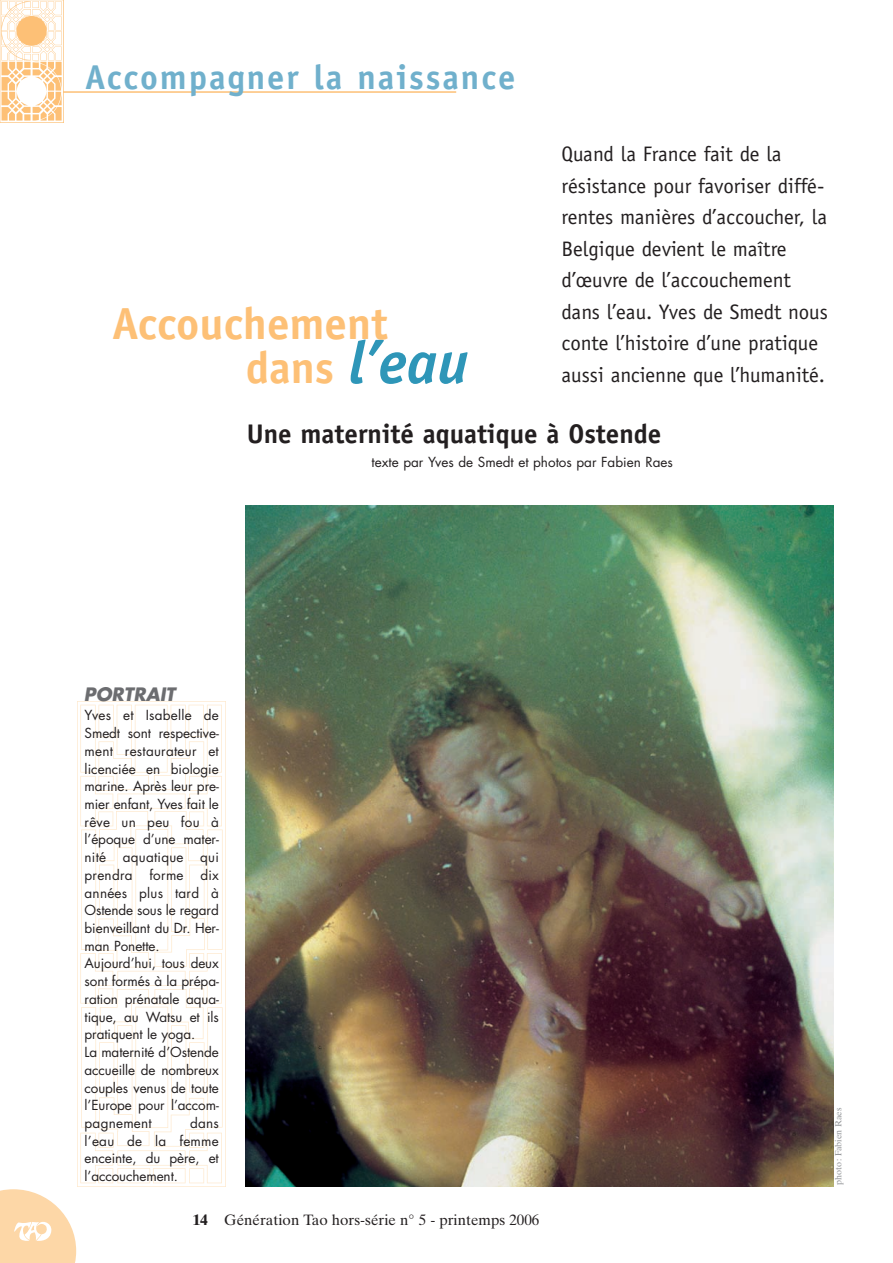
<style>
.page{position:relative;width:893px;height:1263px;background:#fff}
.page>*{position:absolute;margin:0;border:0;box-sizing:border-box;transform-origin:0 0}
.t1{font:italic 700 60px "Officina Sans";color:#2e96b8}
.t2{font:700 45px "Officina Sans";color:#fdc076}
.t3{font:700 34.5px "Officina Sans";letter-spacing:.055em;color:#70b0cc}
.t4{font:700 27px "Officina Sans";color:#231f20}
.t5{font:21px/31.5px "Officina Sans";color:#231f20}
.t6{font:italic 700 18px "Futura";color:#6c6d70}
.t7{font:15px "Times Ten";color:#231f20}
.t8{font:13.5px/17.7px "Futura";letter-spacing:-.005em;color:#231f20}
.t9{font:9px "Times Ten";color:#939598}
.s1{font-style:normal;font-size:45px;color:#fdc076}
.s2{font-weight:700}
</style>
<div class="page">
<img style="left:0;top:0;width:834px;height:1263px">
<p class="t3" style="left:85px;top:64px;width:432px">Accompagner la naissance</p>
<p class="t5" style="left:561px;top:140px;width:268px">Quand la France fait de la résistance pour favoriser diffé&shy;rentes manières d’accoucher, la<br>Belgique devient le maître d’œuvre de l’accouchement dans l’eau. Yves de Smedt nous conte l’histoire d’une pratique aussi ancienne que l’humanité.</p>
<p class="t2" style="left:112px;top:307px;width:277px">Accouchement</p>
<p class="t1" style="left:246px;top:339px;width:224px"><span class="s1">dans</span> l’eau</p>
<p class="t4" style="left:247px;top:423px;width:416px">Une maternité aquatique à Ostende</p>
<p class="t8" style="left:371px;top:454px;width:303px">texte par Yves de Smedt et photos par Fabien Raes</p>
<p class="t6" style="left:84px;top:686px;width:96px">PORTRAIT</p>
<p class="t8" style="left:85px;top:708px;width:136px">Yves et Isabelle de<br>Smedt sont respective&shy;ment restaurateur et licenciée en biologie marine. Après leur pre&shy;mier enfant, Yves fait le rêve un peu fou à l’époque d’une mater&shy;nité aquatique qui prendra forme dix années plus tard à<br>Ostende sous le regard bienveillant du Dr. Her&shy;man Ponette.<br>Aujourd’hui, tous deux sont formés à la prépa&shy;ration prénatale aqua&shy;tique, au Watsu et ils pratiquent le yoga.<br>La maternité d’Ostende accueille de nombreux couples venus de toute l’Europe pour l’accom&shy;pagnement</p>
<p class="t8" style="left:85px;top:1115px;width:136px;text-align:justify;text-indent:105px">dans l’eau de la femme enceinte, du père, et l’accouchement.</p>
<p class="t7" style="left:193px;top:1214px;width:348px"><span class="s2">14</span> Génération Tao hors-série n° 5 - printemps 2006</p>
<p class="t9" style="left:835px;top:1185px;width:79px;rotate:-90deg">photo : Fabien Raes</p>
</div>
